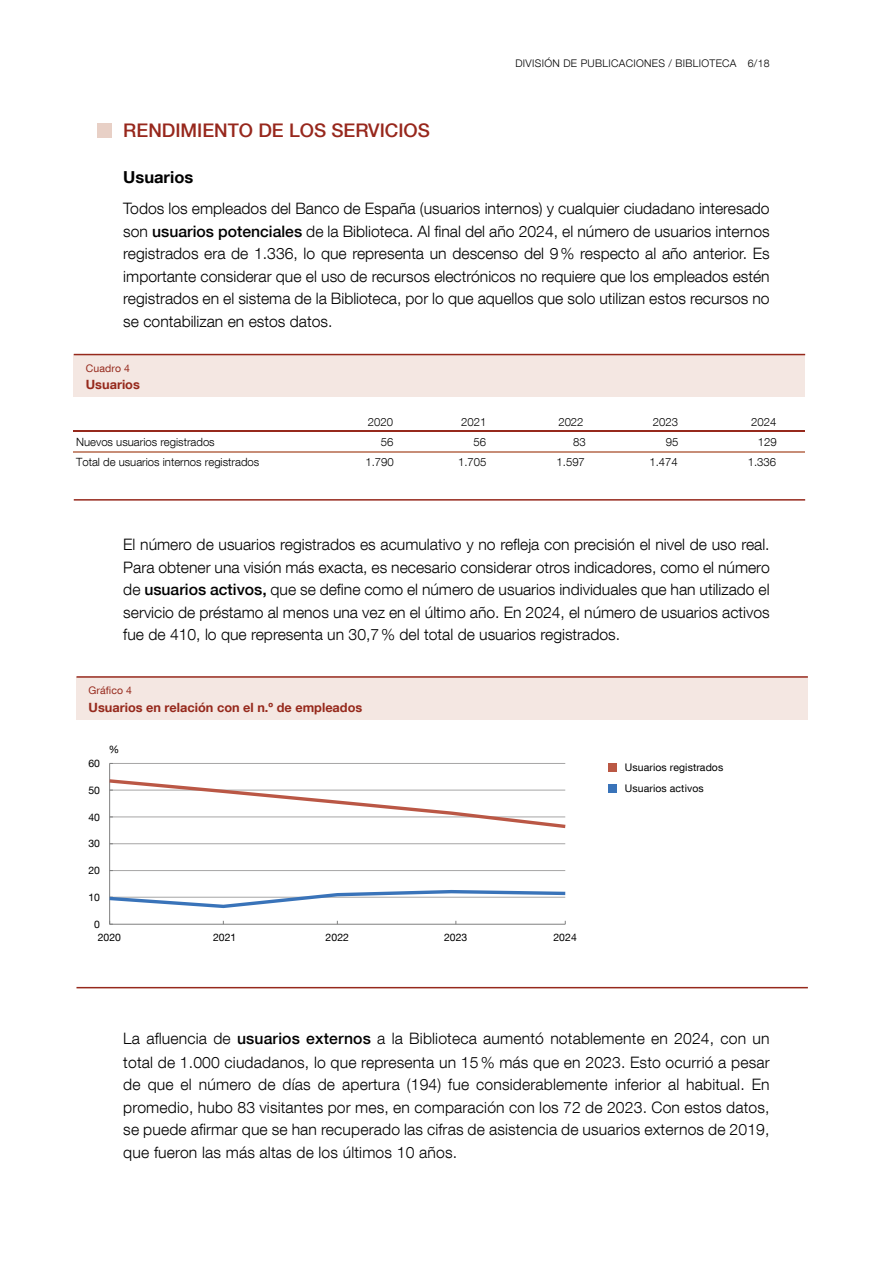
<style>
.page{position:relative;width:893px;height:1263px;background:#fff}
.page>*{position:absolute;margin:0;border:0;box-sizing:border-box;transform-origin:0 0}
.Título_nivel_2{font:500 18.75px "Bd E Neue Helvetica";color:#97271c}
.Título_nivel_3{font:700 16.5px "Bd E Neue Helvetica";color:#000}
.TEXTO{font:300 15.75px/22.5px "Bd E Neue Helvetica";letter-spacing:.01em;color:#000;text-align:justify}
.t1{font:700 12.75px "Bd E Neue Helvetica";color:#96291c}
.t2{font:300 11.4px "Bd E Neue Helvetica";color:#000}
.t3{font:10.5px "Bd E Neue Helvetica";letter-spacing:.01em;color:#000}
.t4{font:300 10.5px "Bd E Neue Helvetica";letter-spacing:.03em;color:#000}
.t5{font:10.5px "Bd E Neue Helvetica";letter-spacing:.01em;color:#96291c}
.s1{font-weight:500}
</style>
<div class="page">
<div style="left:98px;top:123px;width:14px;height:14px;background:#e8d0c6"></div>
<hr style="left:74px;top:499px;width:731px;height:2px;background:#96291c">
<hr style="left:74px;top:430px;width:731px;height:2px;background:#96291c">
<hr style="left:74px;top:451px;width:731px;height:1px;background:#c78d77">
<div style="left:74px;top:355px;width:731px;height:42px;background:#f4e7e2"></div>
<hr style="left:74px;top:354px;width:731px;height:1px;background:#96291c">
<hr style="left:76px;top:987px;width:732px;height:1px;background:#96291c">
<div style="left:608px;top:784px;width:8px;height:9px;background:#3973b9"></div>
<div style="left:608px;top:763px;width:8px;height:9px;background:#ba5844"></div>
<div style="left:76px;top:677px;width:732px;height:42px;background:#f4e7e2"></div>
<hr style="left:76px;top:676px;width:732px;height:2px;background:#96291c">
<hr style="left:110px;top:870px;width:455px;height:1px;background:#a6a5a5">
<hr style="left:110px;top:843px;width:455px;height:1px;background:#a6a5a5">
<hr style="left:110px;top:763px;width:455px;height:1px;background:#a6a5a5">
<hr style="left:109px;top:763px;width:1px;height:161px;background:#7f8080">
<hr style="left:110px;top:924px;width:455px;height:1px;background:#7f8080">
<svg style="left:109px;top:777px;width:457px;height:53px"></svg>
<svg style="left:109px;top:890px;width:457px;height:20px"></svg>
<p class="t4" style="left:515px;top:57px;width:256px">DIVISIÓN DE PUBLICACIONES / BIBLIOTECA 6/18</p>
<h2 class="Título_nivel_2" style="left:123px;top:119px;width:308px">RENDIMIENTO DE LOS SERVICIOS</h2>
<h3 class="Título_nivel_3" style="left:123px;top:167px;width:71px">Usuarios</h3>
<p class="TEXTO" style="left:123px;top:197px;width:648px">Todos los empleados del Banco de España (usuarios internos) y cualquier ciudadano interesado son <span class="s1">usuarios potenciales</span> de la Biblioteca. Al final del año 2024, el número de usuarios internos registrados era de 1.336, lo que representa un descenso del 9% respecto al año anterior. Es importante considerar que el uso de recursos electrónicos no requiere que los empleados estén registrados en el sistema de la Biblioteca, por lo que aquellos que solo utilizan estos recursos no se contabilizan en estos datos.</p>
<p class="t5" style="left:86px;top:362px;width:46px">Cuadro 4</p>
<p class="t1" style="left:86px;top:377px;width:56px">Usuarios</p>
<p class="t2" style="left:368px;top:414px;width:27px">2020</p>
<p class="t2" style="left:461px;top:414px;width:27px">2021</p>
<p class="t2" style="left:558px;top:414px;width:27px">2022</p>
<p class="t2" style="left:653px;top:414px;width:27px">2023</p>
<p class="t2" style="left:751px;top:414px;width:27px">2024</p>
<p class="t2" style="left:76px;top:435px;width:140px">Nuevos usuarios registrados</p>
<p class="t2" style="left:381px;top:435px;width:14px">56</p>
<p class="t2" style="left:473px;top:435px;width:14px">56</p>
<p class="t2" style="left:573px;top:435px;width:14px">83</p>
<p class="t2" style="left:666px;top:435px;width:14px">95</p>
<p class="t2" style="left:758px;top:435px;width:20px">129</p>
<p class="t2" style="left:76px;top:455px;width:185px">Total de usuarios internos registrados</p>
<p class="t2" style="left:365px;top:455px;width:30px">1.790</p>
<p class="t2" style="left:458px;top:455px;width:30px">1.705</p>
<p class="t2" style="left:557px;top:455px;width:30px">1.597</p>
<p class="t2" style="left:649px;top:455px;width:30px">1.474</p>
<p class="t2" style="left:748px;top:455px;width:30px">1.336</p>
<p class="TEXTO" style="left:123px;top:533px;width:648px">El número de usuarios registrados es acumulativo y no refleja con precisión el nivel de uso real.<br>Para obtener una visión más exacta, es necesario considerar otros indicadores, como el número de <span class="s1">usuarios activos,</span> que se define como el número de usuarios individuales que han utilizado el servicio de préstamo al menos una vez en el último año. En 2024, el número de usuarios activos fue de 410, lo que representa un 30,7% del total de usuarios registrados.</p>
<p class="t5" style="left:89px;top:684px;width:45px">Gráfico 4</p>
<p class="t1" style="left:89px;top:699px;width:275px">Usuarios en relación con el n.º de empleados</p>
<p class="t3" style="left:88px;top:757px;width:13px">60</p>
<p class="t3" style="left:88px;top:783px;width:13px">50</p>
<p class="t3" style="left:88px;top:810px;width:13px">40</p>
<p class="t3" style="left:88px;top:837px;width:13px">30</p>
<p class="t3" style="left:88px;top:864px;width:13px">20</p>
<p class="t3" style="left:88px;top:890px;width:13px">10</p>
<p class="t3" style="left:94px;top:917px;width:7px">0</p>
<p class="t3" style="left:109px;top:743px;width:12px">%</p>
<p class="t3" style="left:98px;top:930px;width:25px">2020</p>
<p class="t3" style="left:213px;top:930px;width:25px">2021</p>
<p class="t3" style="left:326px;top:930px;width:25px">2022</p>
<p class="t3" style="left:444px;top:930px;width:25px">2023</p>
<p class="t3" style="left:554px;top:930px;width:25px">2024</p>
<p class="t3" style="left:625px;top:761px;width:100px">Usuarios registrados</p>
<p class="t3" style="left:625px;top:782px;width:80px">Usuarios activos</p>
<p class="TEXTO" style="left:123px;top:1026px;width:648px;line-height:24px">La afluencia de <span class="s1">usuarios externos</span> a la Biblioteca aumentó notablemente en 2024, con un total de 1.000 ciudadanos, lo que representa un 15% más que en 2023. Esto ocurrió a pesar</p>
<p class="TEXTO" style="left:123px;top:1073px;width:648px">de que el número de días de apertura (194) fue considerablemente inferior al habitual. En promedio, hubo 83 visitantes por mes, en comparación con los 72 de 2023. Con estos datos, se puede afirmar que se han recuperado las cifras de asistencia de usuarios externos de 2019, que fueron las más altas de los últimos 10 años.</p>
</div>
